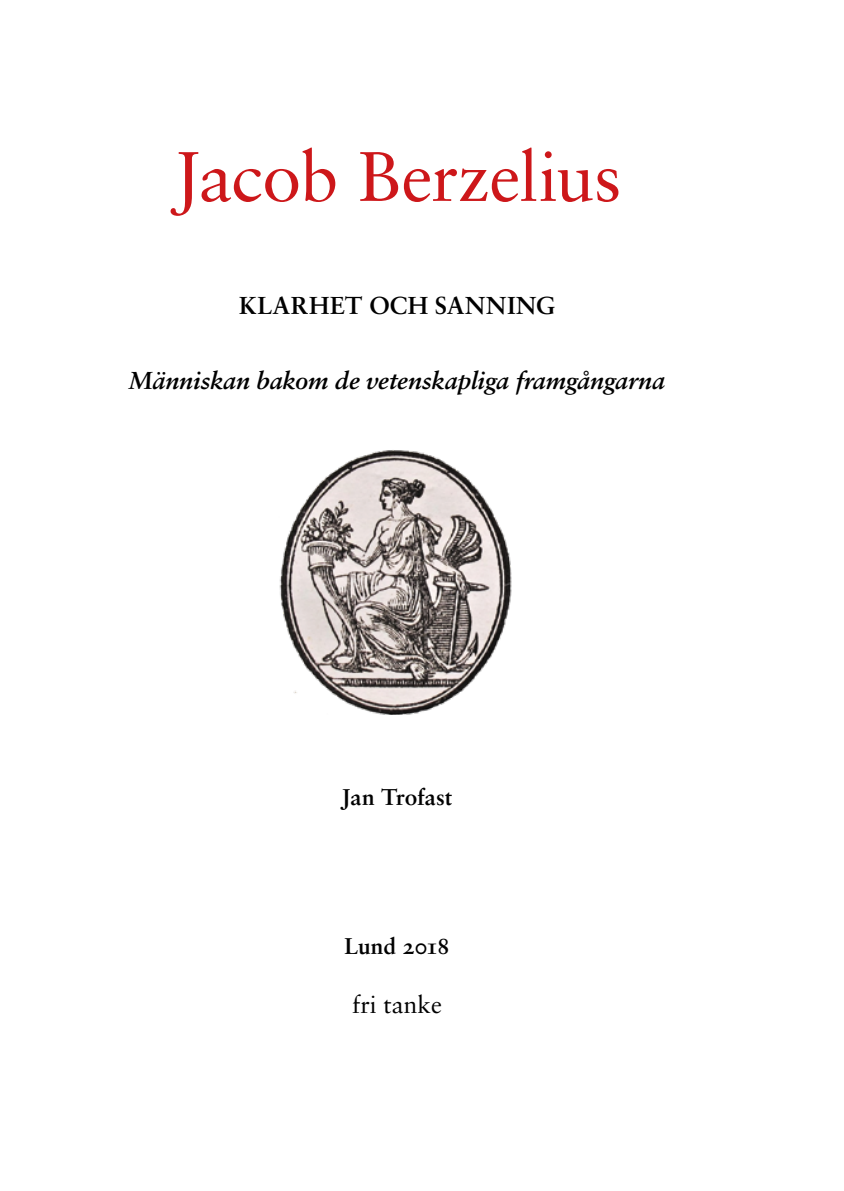
<style>
.page{position:relative;width:844px;height:1191px;background:#fff}
.page>*{position:absolute;margin:0;border:0;box-sizing:border-box;transform-origin:0 0}
.t1{font:70px "Sabon LT Std";letter-spacing:-.005em;color:#cd171a}
.t2{font:italic 700 24.5px "Sabon LT Std";letter-spacing:-.01em;color:#000}
.t3{font:700 24.5px "Sabon LT Std";letter-spacing:.02em;color:#000}
.t4{font:24.5px "Sabon LT Std";color:#000}
.t5{font:700 22.75px "Sabon LT Std";letter-spacing:-.01em;color:#000}
</style>
<div class="page">
<img style="left:279px;top:450px;width:233px;height:264px">
<h1 class="t1" style="left:173px;top:135px;width:450px">Jacob Berzelius</h1>
<p class="t3" style="left:239px;top:290px;width:317px">KLARHET OCH SANNING</p>
<p class="t2" style="left:129px;top:365px;width:537px">Människan bakom de vetenskapliga framgångarna</p>
<p class="t5" style="left:342px;top:783px;width:112px">Jan Trofast</p>
<p class="t5" style="left:344px;top:932px;width:107px">Lund 2018</p>
<p class="t4" style="left:352px;top:989px;width:91px">fri tanke</p>
</div>
